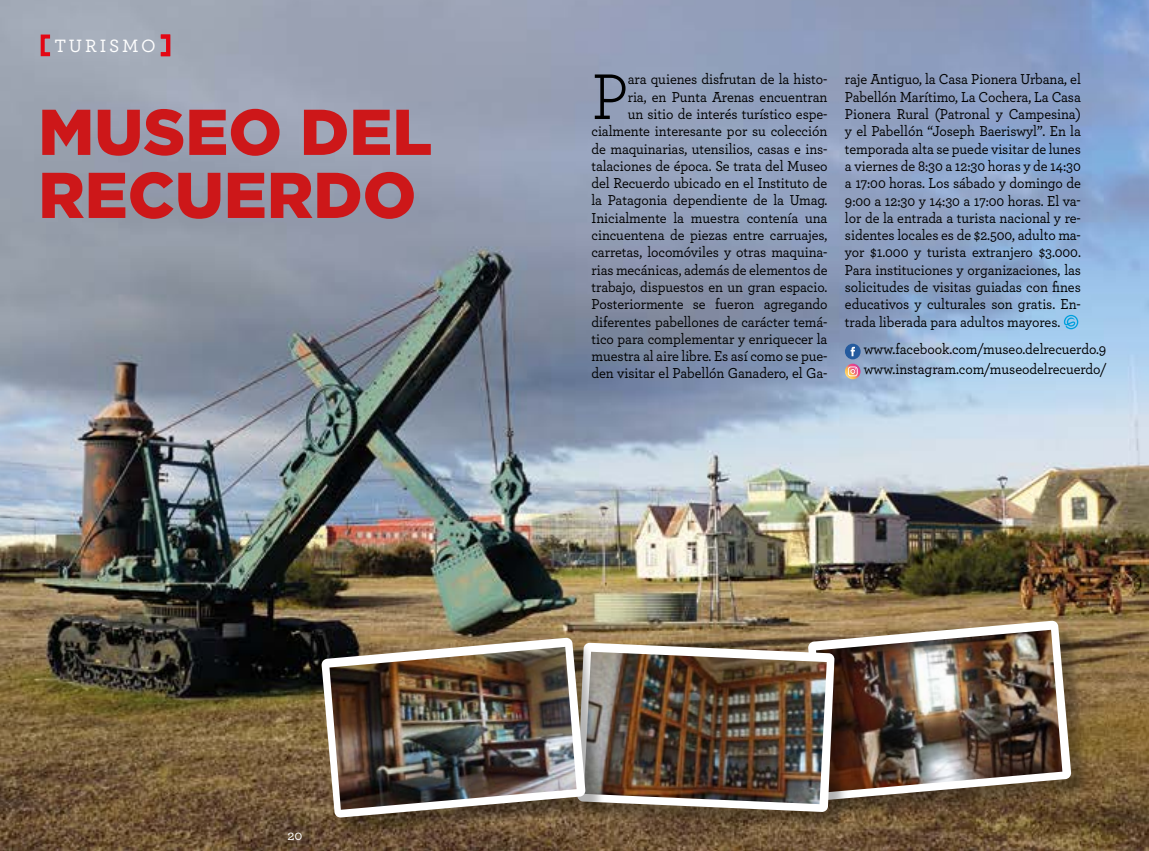
<style>
.page{position:relative;width:1149px;height:851px;background:#fff}
.page>*{position:absolute;margin:0;border:0;box-sizing:border-box;transform-origin:0 0}
.t1{font:67.65px "Archer";color:#000;scale:.93 1}
.t2{font:900 64.5px/63px "Gotham";color:#cd1719}
.t3{font:500 18.75px "Archer";letter-spacing:.15em;color:#fff}
.t4{font:500 15.15px/17.2px "Archer";letter-spacing:-.005em;color:#000;text-align:right;scale:.93 1}
.t5{font:500 14.4px "Archer";color:#fff}
</style>
<div class="page">
<img style="left:0;top:0;width:1148px;height:850px">
<div style="left:41px;top:35px;width:11px;height:21px;border:4px solid #e30613"></div>
<div style="left:159px;top:35px;width:11px;height:21px;border:4px solid #e30613"></div>
<div style="left:811px;top:624px;width:279px;height:195px;background:#000;opacity:.3"></div>
<svg style="left:807px;top:620px;width:263px;height:180px"></svg>
<img style="left:815px;top:629px;width:246px;height:163px">
<svg style="left:1063px;top:315px;width:14px;height:14px"></svg>
<div style="left:581px;top:646px;width:273px;height:185px;background:#000;opacity:.3"></div>
<svg style="left:604px;top:642px;width:230px;height:170px"></svg>
<img style="left:604px;top:651px;width:222px;height:153px">
<div style="left:325px;top:641px;width:279px;height:195px;background:#000;opacity:.3"></div>
<svg style="left:321px;top:637px;width:264px;height:180px"></svg>
<img style="left:329px;top:646px;width:247px;height:163px">
<svg style="left:844px;top:343px;width:16px;height:16px"></svg>
<svg style="left:850px;top:347px;width:4px;height:9px"></svg>
<svg style="left:844px;top:363px;width:16px;height:16px"></svg>
<p class="t3" style="left:54px;top:32px;width:103px">TURISMO</p>
<h2 class="t2" style="left:38px;top:99px;width:395px">MUSEO DEL<br>RECUERDO</h2>
<p class="t4" style="left:591px;top:70px;width:255px">ara quienes disfrutan de la histo-<br>ria, en Punta Arenas encuentran<br>un sitio de interés turístico espe&shy;cialmente interesante por su colección de maquinarias, utensilios, casas e ins&shy;talaciones de época. Se trata del Museo del Recuerdo ubicado en el Instituto de la Patagonia dependiente de la Umag.<br>Inicialmente la muestra contenía una cincuentena de piezas entre carruajes, carretas, locomóviles y otras maquina&shy;rias mecánicas, además de elementos de trabajo, dispuestos en un gran espacio.<br>Posteriormente se fueron agregando diferentes pabellones de carácter temá&shy;tico para complementar y enriquecer la muestra al aire libre. Es así como se pue&shy;den visitar el Pabellón Ganadero, el Ga-</p>
<p class="t4" style="left:844px;top:70px;width:255px;text-align:justify">raje Antiguo, la Casa Pionera Urbana, el Pabellón Marítimo, La Cochera, La Casa Pionera Rural (Patronal y Campesina) y el Pabellón “Joseph Baeriswyl”. En la temporada alta se puede visitar de lunes a viernes de 8:30 a 12:30 horas y de 14:30 a 17:00 horas. Los sábado y domingo de 9:00 a 12:30 y 14:30 a 17:00 horas. El va&shy;lor de la entrada a turista nacional y re&shy;sidentes locales es de $2.500, adulto ma&shy;yor $1.000 y turista extranjero $3.000.<br>Para instituciones y organizaciones, las solicitudes de visitas guiadas con fines educativos y culturales son gratis. En&shy;trada liberada para adultos mayores.</p>
<h1 class="t1" style="left:591px;top:50px;width:41px">P</h1>
<p class="t4" style="left:863px;top:338px;width:262px;line-height:19.5px;text-align:left">www.facebook.com/museo.delrecuerdo.9 www.instagram.com/museodelrecuerdo/</p>
<p class="t5" style="left:287px;top:825px;width:17px">20</p>
</div>
